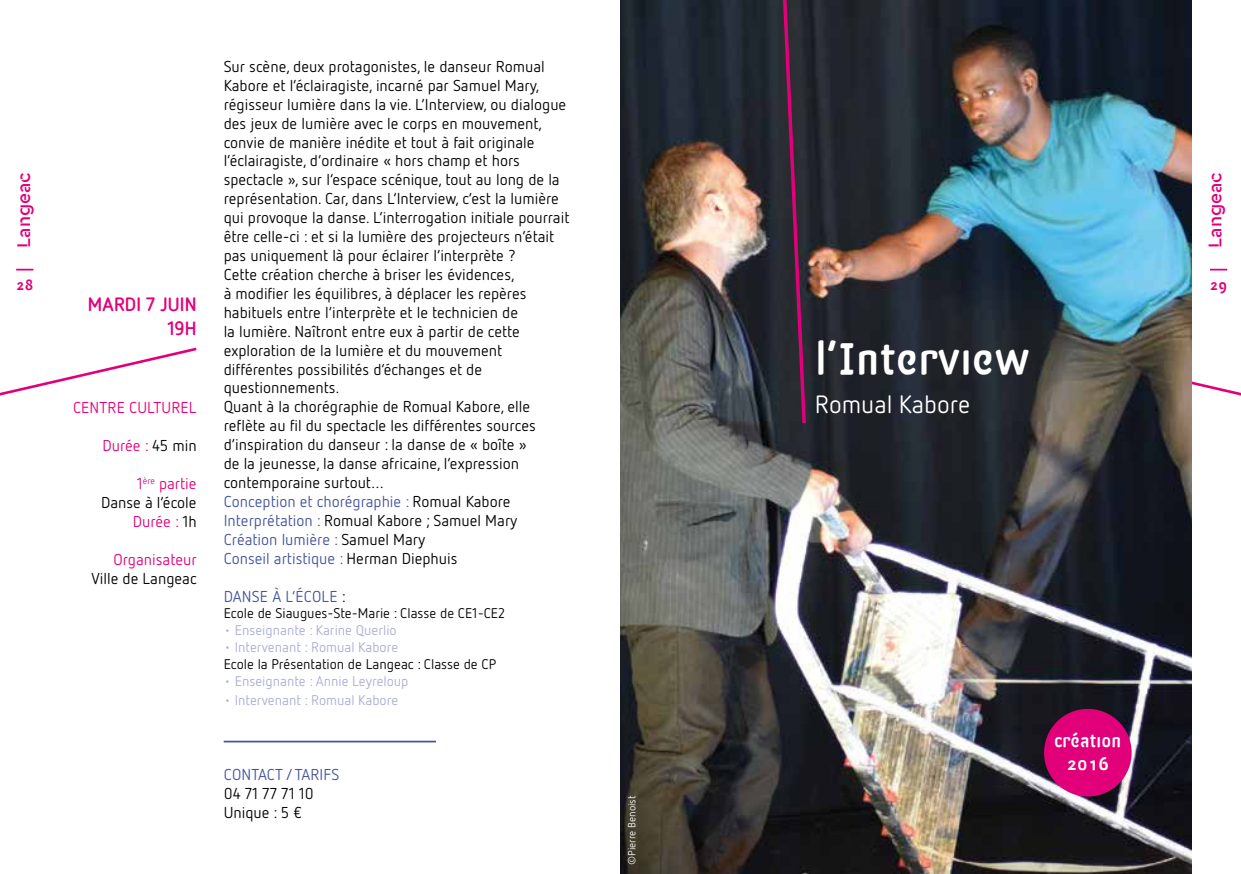
<style>
.page{position:relative;width:1241px;height:874px;background:#fff}
.page>*{position:absolute;margin:0;border:0;box-sizing:border-box;transform-origin:0 0}
.t1{font:45.85px "San Jaime";color:#fff}
.t2{font:25.03px "Netto Pro";color:#fff}
.t3{font:500 19.25px "Cera Stencil";color:#e2007a}
.t4{font:700 19.25px/23.1px "Netto OT";letter-spacing:.01em;color:#e2007a;text-align:right}
.t5{font:19.25px/23.1px "San Jaime";color:#fff;text-align:center}
.t6{font:15.75px/18.9px "Netto Pro";color:#000}
.t7{font:15.75px "Netto Pro";color:#e2007a}
.t8{font:15.75px "Netto Pro";letter-spacing:.01em;color:#44539c}
.t9{font:15.75px "San Jaime";color:#e2007a}
.t10{font:14px "Netto Pro";color:#acadd3}
.t11{font:14px "Netto Pro";color:#000}
.t12{font:10.5px "Netto Pro";color:#fff}
.s1{color:#44539c}
.s2{color:#000}
.s3{color:#e2007a}
</style>
<div class="page">
<svg style="left:16px;top:268px;width:17px;height:2px"></svg>
<svg style="left:1210px;top:268px;width:16px;height:2px"></svg>
<svg style="left:0;top:347px;width:197px;height:49px"></svg>
<svg style="left:1191px;top:345px;width:49px;height:58px"></svg>
<hr style="left:224px;top:740px;width:212px;height:2px;background:#44539c">
<img style="left:620px;top:0;width:571px;height:873px">
<svg style="left:770px;top:0;width:37px;height:426px;background:#392839"></svg>
<div style="left:1043px;top:708px;width:88px;height:88px;background:#e2007a;border-radius:50%"></div>
<p class="t6" style="left:224px;top:56px;width:347px">Sur scène, deux protagonistes, le danseur Romual Kabore et l’éclairagiste, incarné par Samuel Mary, régisseur lumière dans la vie. L’Interview, ou dialogue des jeux de lumière avec le corps en mouvement, convie de manière inédite et tout à fait originale l’éclairagiste, d’ordinaire « hors champ et hors spectacle », sur l’espace scénique, tout au long de la représentation. Car, dans L’Interview, c’est la lumière qui provoque la danse. L’interrogation initiale pourrait être celle-ci : et si la lumière des projecteurs n’était pas uniquement là pour éclairer l’interprète ?<br>Cette création cherche à briser les évidences,<br>à modifier les équilibres, à déplacer les repères habituels entre l’interprète et le technicien de<br>la lumière. Naîtront entre eux à partir de cette exploration de la lumière et du mouvement différentes possibilités d’échanges et de questionnements.<br>Quant à la chorégraphie de Romual Kabore, elle reflète au fil du spectacle les différentes sources d’inspiration du danseur : la danse de « boîte »<br>de la jeunesse, la danse africaine, l’expression contemporaine surtout…<br><span class="s1">Conception et chorégraphie :</span> Romual Kabore <span class="s1">Interprétation :</span> Romual Kabore ; Samuel Mary <span class="s1">Création lumière :</span> Samuel Mary<br><span class="s1">Conseil artistique :</span> Herman Diephuis</p>
<p class="t8" style="left:224px;top:585px;width:123px">DANSE À L’ÉCOLE <span class="s2">:</span></p>
<p class="t11" style="left:224px;top:604px;width:283px">Ecole de Siaugues-Ste-Marie : Classe de CE1-CE2</p>
<p class="t10" style="left:224px;top:621px;width:174px">• Enseignante : Karine Querlio</p>
<p class="t10" style="left:224px;top:637px;width:176px">• Intervenant : Romual Kabore</p>
<p class="t11" style="left:224px;top:654px;width:274px">Ecole la Présentation de Langeac : Classe de CP</p>
<p class="t10" style="left:224px;top:671px;width:186px">• Enseignante : Annie Leyreloup</p>
<p class="t10" style="left:224px;top:690px;width:176px">• Intervenant : Romual Kabore</p>
<p class="t3" style="left:11px;top:247px;width:77px;rotate:-90deg">Langeac</p>
<p class="t3" style="left:1202px;top:247px;width:77px;rotate:-90deg">Langeac</p>
<p class="t9" style="left:16px;top:275px;width:19px">28</p>
<p class="t9" style="left:1209px;top:275px;width:19px">29</p>
<p class="t4" style="left:88px;top:293px;width:110px">MARDI 7 JUIN<br>19H</p>
<h1 class="t1" style="left:814px;top:331px;width:217px">l’Interview</h1>
<h2 class="t2" style="left:814px;top:387px;width:157px">Romual Kabore</h2>
<p class="t7" style="left:73px;top:397px;width:125px">CENTRE CULTUREL</p>
<p class="t7" style="left:102px;top:435px;width:96px">Durée : <span class="s2">45 min</span></p>
<p class="t6" style="left:101px;top:473px;width:97px;text-align:right"><span class="s3">1</span><sup>ère</sup> <span class="s3">partie<br></span>Danse à l’école<br><span class="s3">Durée :</span> 1h</p>
<p class="t7" style="left:113px;top:548px;width:85px">Organisateur</p>
<p class="t6" style="left:91px;top:568px;width:107px">Ville de Langeac</p>
<p class="t8" style="left:224px;top:764px;width:117px">CONTACT / TARIFS</p>
<p class="t6" style="left:224px;top:783px;width:92px">04 71 77 71 10<br>Unique : 5 €</p>
<p class="t12" style="left:625px;top:864px;width:71px;rotate:-90deg">©Pierre Benoist</p>
<p class="t5" style="left:1053px;top:728px;width:69px">création<br>2016</p>
</div>
